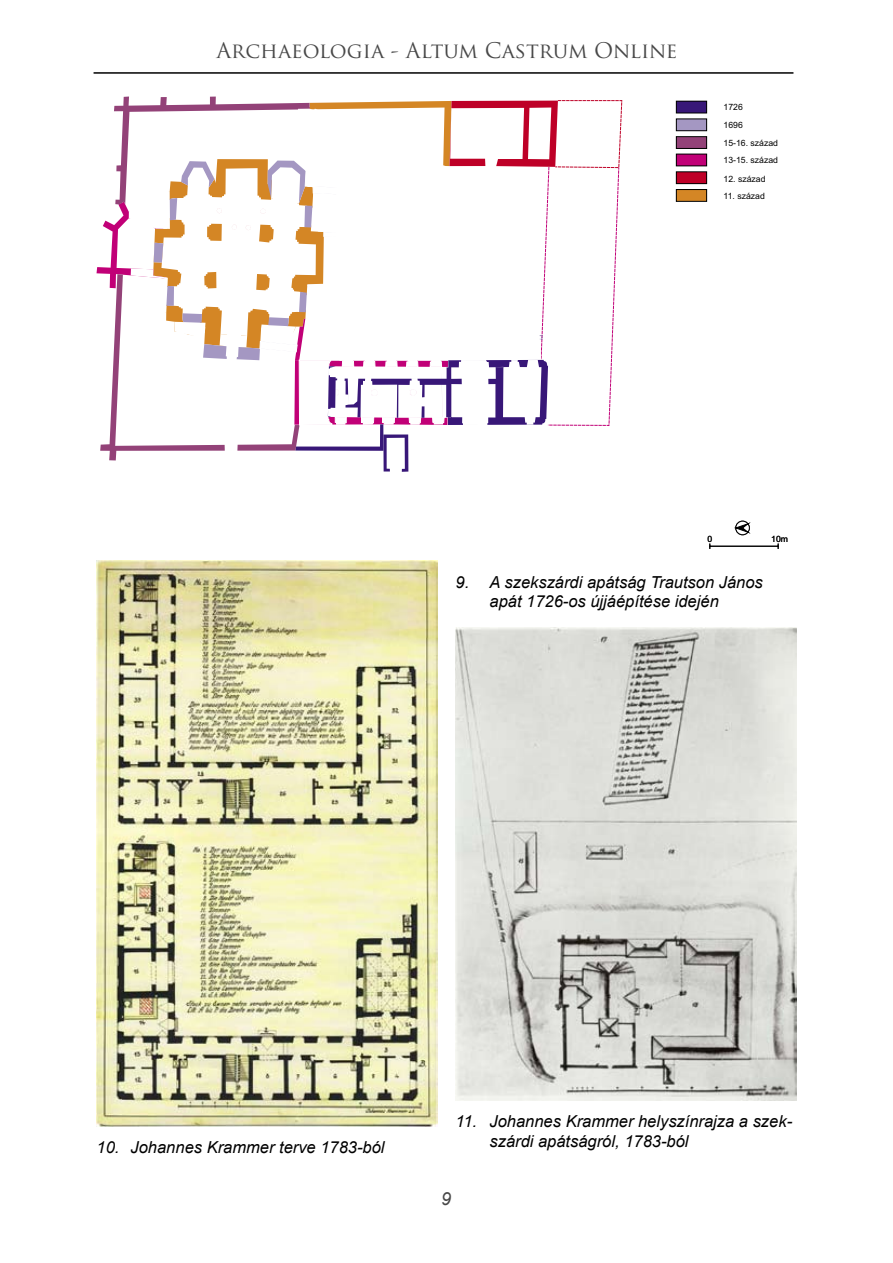
<style>
.page{position:relative;width:893px;height:1263px;background:#fff}
.page>*{position:absolute;margin:0;border:0;box-sizing:border-box;transform-origin:0 0}
.t1{font:21px "Trajan Pro";color:#484848}
.t2{font:italic 18px "Arial";color:#484848}
.t3{font:italic 16.5px/19.8px "Arial";color:#000}
.t4{font:8.7px "Arial";color:#000}
</style>
<div class="page">
<hr style="left:94px;top:72px;width:699px;height:2px;background:#000">
<svg style="left:97px;top:97px;width:525px;height:375px"></svg>
<div style="left:676px;top:101px;width:31px;height:12px;background:#381778"></div>
<div style="left:676px;top:101px;width:31px;height:12px;border:1px solid #000"></div>
<div style="left:676px;top:119px;width:31px;height:12px;background:#a497c2"></div>
<div style="left:676px;top:119px;width:31px;height:12px;border:1px solid #000"></div>
<div style="left:676px;top:137px;width:31px;height:11px;background:#934278"></div>
<div style="left:676px;top:137px;width:31px;height:12px;border:1px solid #000"></div>
<div style="left:676px;top:154px;width:31px;height:12px;background:#c10077"></div>
<div style="left:676px;top:154px;width:31px;height:12px;border:1px solid #000"></div>
<div style="left:676px;top:172px;width:31px;height:12px;background:#be0027"></div>
<div style="left:676px;top:172px;width:31px;height:12px;border:1px solid #000"></div>
<div style="left:676px;top:190px;width:31px;height:11px;background:#d48625"></div>
<div style="left:676px;top:189px;width:31px;height:12px;border:1px solid #000"></div>
<div style="left:736px;top:521px;width:13px;height:14px;border:1px solid #000;border-radius:50%"></div>
<svg style="left:736px;top:523px;width:13px;height:9px"></svg>
<svg style="left:709px;top:543px;width:70px;height:6px"></svg>
<img style="left:455px;top:628px;width:341px;height:472px">
<img style="left:97px;top:560px;width:340px;height:566px">
<p class="t1" style="left:216px;top:37px;width:463px">Archaeologia - Altum Castrum Online</p>
<p class="t4" style="left:723px;top:101px;width:21px">1726</p>
<p class="t4" style="left:723px;top:119px;width:21px">1696</p>
<p class="t4" style="left:723px;top:138px;width:56px">15-16. század</p>
<p class="t4" style="left:723px;top:154px;width:56px">13-15. század</p>
<p class="t4" style="left:723px;top:173px;width:43px">12. század</p>
<p class="t4" style="left:723px;top:190px;width:43px">11. század</p>
<p class="t4" style="left:708px;top:533px;width:6px">0</p>
<p class="t4" style="left:771px;top:533px;width:18px">10m</p>
<p class="t3" style="left:489px;top:572px;width:275px;text-indent:-34px">9. A szekszárdi apátság Trautson János apát 1726-os újjáépítése idején</p>
<p class="t3" style="left:97px;top:1138px;width:290px">10. Johannes Krammer terve 1783-ból</p>
<p class="t3" style="left:489px;top:1112px;width:304px;text-indent:-34px">11. Johannes Krammer helyszínrajza a szek&shy;szárdi apátságról, 1783-ból</p>
<p class="t2" style="left:441px;top:1187px;width:12px">9</p>
</div>
